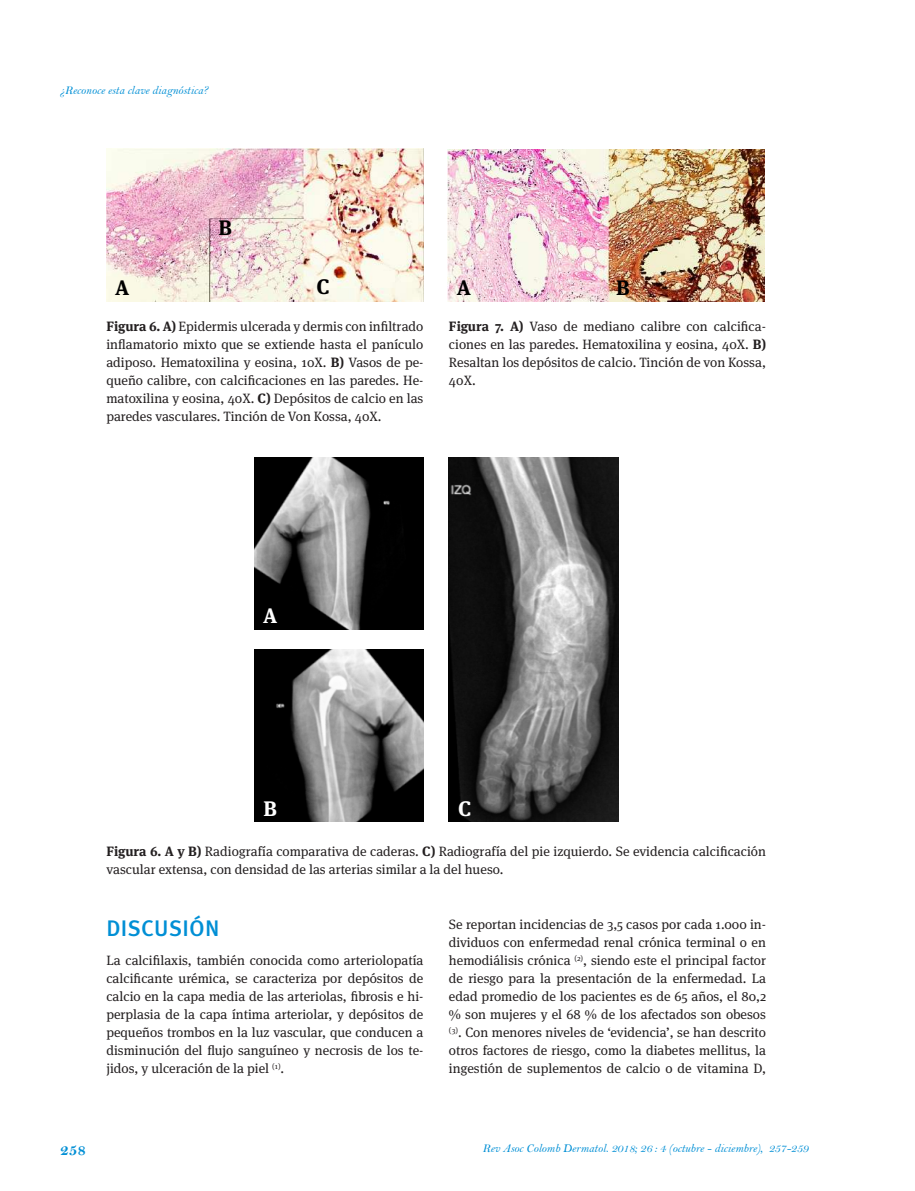
<style>
.page{position:relative;width:915px;height:1191px;background:#fff}
.page>*{position:absolute;margin:0;border:0;box-sizing:border-box;transform-origin:0 0}
.t1{font:500 22.5px "Meta Pro";letter-spacing:.01em;color:#008fd5}
.t2{font:700 21px "Meta Serif OT";color:#000}
.t3{font:700 21px "Meta Serif OT";color:#fff}
.t4{font:16.5px "Bell MT Bold";color:#008fd5}
.t5{font:13.5px/18px "Meta Serif OT";color:#231f20;text-align:justify}
.t6{font:12px "Bell MT Italic";color:#008fd5}
.s1{font-weight:700}
</style>
<div class="page">
<img style="left:106px;top:149px;width:317px;height:152px">
<img style="left:448px;top:150px;width:316px;height:151px">
<img style="left:254px;top:649px;width:169px;height:172px">
<img style="left:254px;top:457px;width:169px;height:172px">
<img style="left:449px;top:457px;width:169px;height:364px">
<p class="t6" style="left:60px;top:83px;width:149px">¿Reconoce esta clave diagnóstica?</p>
<h2 class="t2" style="left:218px;top:214px;width:15px">B</h2>
<h2 class="t2" style="left:316px;top:274px;width:15px">C</h2>
<h2 class="t2" style="left:115px;top:275px;width:16px">A</h2>
<h2 class="t2" style="left:456px;top:275px;width:16px">A</h2>
<h2 class="t2" style="left:616px;top:275px;width:15px">B</h2>
<p class="t5" style="left:106px;top:317px;width:318px"><span class="s1">Figura 6. A)</span> Epidermis ulcerada y dermis con infiltrado inflamatorio mixto que se extiende hasta el panículo adiposo. Hematoxilina y eosina, 10X. <span class="s1">B)</span> Vasos de pe&shy;queño calibre, con calcificaciones en las paredes. He&shy;matoxilina y eosina, 40X. <span class="s1">C)</span> Depósitos de calcio en las paredes vasculares. Tinción de Von Kossa, 40X.</p>
<p class="t5" style="left:449px;top:317px;width:318px"><span class="s1">Figura 7. A)</span> Vaso de mediano calibre con calcifica&shy;ciones en las paredes. Hematoxilina y eosina, 40X. <span class="s1">B)<br></span>Resaltan los depósitos de calcio. Tinción de von Kossa, 40X.</p>
<h2 class="t3" style="left:263px;top:603px;width:16px">A</h2>
<h2 class="t3" style="left:263px;top:795px;width:15px">B</h2>
<h2 class="t3" style="left:458px;top:795px;width:15px">C</h2>
<p class="t5" style="left:106px;top:842px;width:661px"><span class="s1">Figura 6. A y B)</span> Radiografía comparativa de caderas. <span class="s1">C)</span> Radiografía del pie izquierdo. Se evidencia calcificación vascular extensa, con densidad de las arterias similar a la del hueso.</p>
<h1 class="t1" style="left:106px;top:913px;width:114px">DISCUSIÓN</h1>
<p class="t5" style="left:106px;top:952px;width:318px">La calcifilaxis, también conocida como arteriolopatía calcificante urémica, se caracteriza por depósitos de calcio en la capa media de las arteriolas, fibrosis e hi&shy;perplasia de la capa íntima arteriolar, y depósitos de pequeños trombos en la luz vascular, que conducen a disminución del flujo sanguíneo y necrosis de los te&shy;jidos, y ulceración de la piel <sup>(1)</sup>.</p>
<p class="t5" style="left:449px;top:916px;width:318px">Se reportan incidencias de 3,5 casos por cada 1.000 in&shy;dividuos con enfermedad renal crónica terminal o en hemodiálisis crónica <sup>(2)</sup>, siendo este el principal factor de riesgo para la presentación de la enfermedad. La edad promedio de los pacientes es de 65 años, el 80,2 % son mujeres y el 68 % de los afectados son obesos <sup>(3)</sup>. Con menores niveles de ‘evidencia’, se han descrito otros factores de riesgo, como la diabetes mellitus, la ingestión de suplementos de calcio o de vitamina D,</p>
<p class="t4" style="left:60px;top:1140px;width:28px">258</p>
<p class="t6" style="left:482px;top:1141px;width:327px">Rev Asoc Colomb Dermatol. 2018; 26 : 4 (octubre - diciembre), 257-259</p>
</div>
